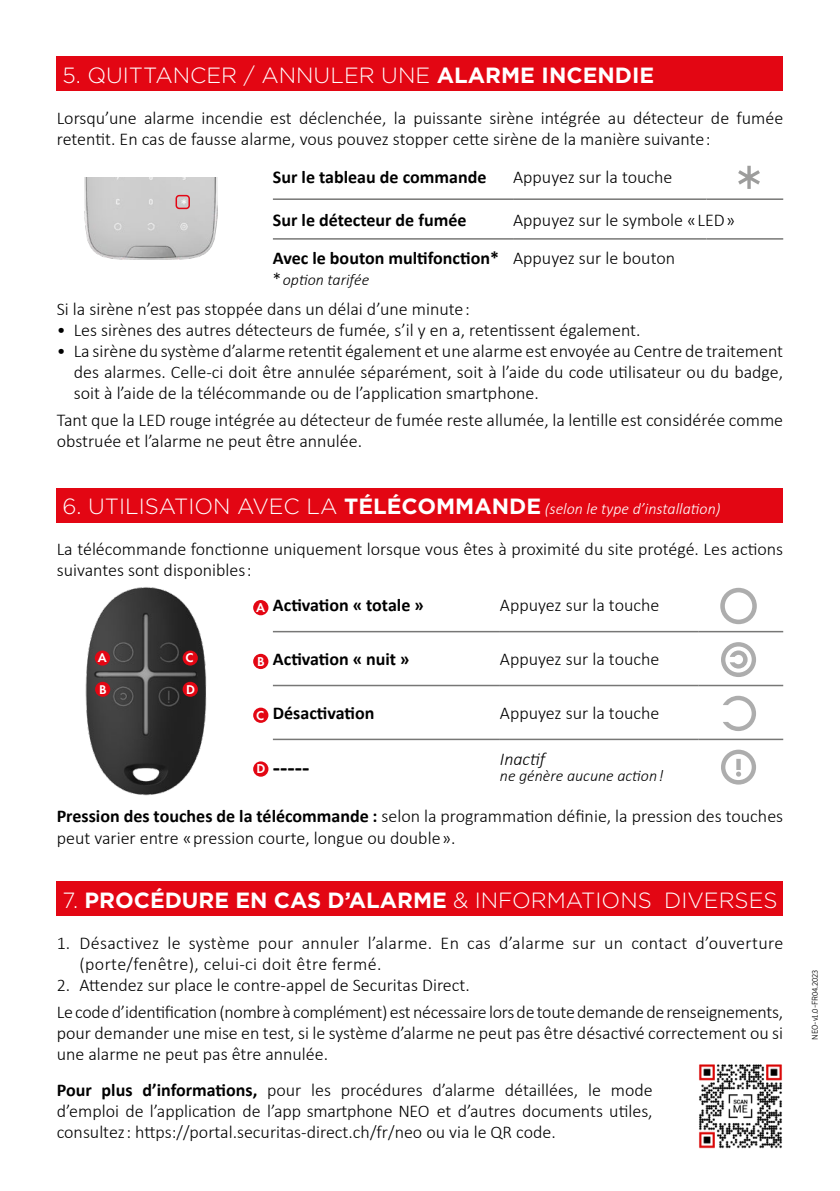
<style>
.page{position:relative;width:840px;height:1191px;background:#fff}
.page>*{position:absolute;margin:0;border:0;box-sizing:border-box;transform-origin:0 0}
.t1{font:300 condensed 70px "Abadi";color:#9d9d9c}
.t2{font:700 24px "Calibri";color:#000}
.t3{font:300 22px "Gotham";color:#fff}
.t4{font:300 18px/21px "Calibri";color:#000}
.t5{font:300 18px/21px "Calibri";letter-spacing:.02em;color:#000}
.t6{font:700 18px "Calibri";color:#000}
.t7{font:italic 300 18px "Calibri";color:#000}
.t8{font:italic 300 16px "Calibri";color:#fff}
.t9{font:italic 300 16px "Calibri";color:#000}
.t10{font:600 13.4px "Futura PT";color:#fff}
.t11{font:600 13.2px "Futura PT";color:#fff}
.t12{font:300 8px "Ronnia Basic";color:#000}
.s1{font-weight:700}
.s2{font-style:normal;font-size:18px}
.s3{font-family:"Gotham";font-style:normal;font-size:22px}
.s4{font-family:"Gotham";font-weight:700;font-style:normal;font-size:22px}
</style>
<div class="page">
<div style="left:57px;top:57px;width:725px;height:34px;background:#e30613"></div>
<div style="left:57px;top:488px;width:725px;height:34px;background:#e30613"></div>
<div style="left:57px;top:882px;width:725px;height:34px;background:#e30613"></div>
<hr style="left:273px;top:198px;width:240px;height:2px;background:#777776">
<hr style="left:513px;top:198px;width:193px;height:2px;background:#777776">
<hr style="left:706px;top:198px;width:76px;height:2px;background:#777776">
<hr style="left:273px;top:238px;width:240px;height:2px;background:#777776">
<hr style="left:513px;top:238px;width:193px;height:2px;background:#777776">
<hr style="left:706px;top:238px;width:76px;height:2px;background:#777776">
<img style="left:84px;top:177px;width:133px;height:83px">
<div style="left:175px;top:195px;width:15px;height:14px;border:2px solid #e30715;border-radius:3px"></div>
<hr style="left:273px;top:631px;width:226px;height:1px;background:#777776">
<hr style="left:499px;top:631px;width:199px;height:1px;background:#777776">
<hr style="left:698px;top:631px;width:84px;height:1px;background:#777776">
<hr style="left:273px;top:685px;width:226px;height:1px;background:#777776">
<hr style="left:499px;top:685px;width:199px;height:1px;background:#777776">
<hr style="left:698px;top:685px;width:84px;height:1px;background:#777776">
<hr style="left:273px;top:738px;width:226px;height:2px;background:#777776">
<hr style="left:499px;top:738px;width:199px;height:2px;background:#777776">
<hr style="left:698px;top:738px;width:84px;height:2px;background:#777776">
<div style="left:719px;top:588px;width:37px;height:36px;border:5px solid #adadad;border-radius:50%"></div>
<svg style="left:721px;top:642px;width:34px;height:35px"></svg>
<svg style="left:723px;top:696px;width:32px;height:35px"></svg>
<svg style="left:721px;top:749px;width:34px;height:35px"></svg>
<img style="left:85px;top:587px;width:121px;height:209px">
<div style="left:253px;top:600px;width:15px;height:15px;background:#e30613;border-radius:50%"></div>
<div style="left:253px;top:654px;width:15px;height:15px;background:#e30613;border-radius:50%"></div>
<div style="left:253px;top:707px;width:15px;height:16px;background:#e30613;border-radius:50%"></div>
<div style="left:253px;top:761px;width:15px;height:15px;background:#e30613;border-radius:50%"></div>
<div style="left:95px;top:650px;width:15px;height:15px;background:#e30613;border-radius:50%"></div>
<div style="left:95px;top:682px;width:15px;height:15px;background:#e30613;border-radius:50%"></div>
<div style="left:182px;top:650px;width:16px;height:15px;background:#e30613;border-radius:50%"></div>
<div style="left:182px;top:682px;width:16px;height:15px;background:#e30613;border-radius:50%"></div>
<img style="left:699px;top:1064px;width:83px;height:85px">
<p class="t3" style="left:62px;top:61px;width:593px">5. QUITTANCER / ANNULER UNE <span class="s1">ALARME INCENDIE</span></p>
<p class="t4" style="left:57px;top:107px;width:727px">Lorsqu’une alarme incendie est déclenchée, la puissante sirène intégrée au détecteur de fumée retentit. En cas de fausse alarme, vous pouvez stopper cette sirène de la manière suivante :</p>
<h1 class="t1" style="left:733px;top:150px;width:32px">*</h1>
<p class="t6" style="left:273px;top:164px;width:215px">Sur le tableau de commande</p>
<p class="t4" style="left:513px;top:167px;width:161px">Appuyez sur la touche</p>
<p class="t6" style="left:273px;top:207px;width:195px">Sur le détecteur de fumée</p>
<p class="t4" style="left:273px;top:200px;width:463px;line-height:38.6px;text-indent:240px">Appuyez sur le symbole « LED »<br><span class="s1">Avec le bouton multifonction*</span> Appuyez sur le bouton</p>
<p class="t9" style="left:272px;top:269px;width:98px"><span class="s2">*</span> option tarifée</p>
<p class="t4" style="left:57px;top:298px;width:414px">Si la sirène n’est pas stoppée dans un délai d’une minute :</p>
<p class="t4" style="left:57px;top:319px;width:585px">• Les sirènes des autres détecteurs de fumée, s’il y en a, retentissent également.</p>
<p class="t4" style="left:74px;top:340px;width:710px;text-align:justify;text-indent:-17px">• La sirène du système d’alarme retentit également et une alarme est envoyée au Centre de traitement des alarmes. Celle-ci doit être annulée séparément, soit à l’aide du code utilisateur ou du badge, soit à l’aide de la télécommande ou de l’application smartphone.</p>
<p class="t4" style="left:57px;top:409px;width:727px">Tant que la LED rouge intégrée au détecteur de fumée reste allumée, la lentille est considérée comme obstruée et l’alarme ne peut être annulée.</p>
<p class="t8" style="left:62px;top:498px;width:659px"><span class="s3">6. UTILISATION AVEC LA</span> <span class="s4">TÉLÉCOMMANDE</span> (selon le type d’installation)</p>
<p class="t4" style="left:57px;top:538px;width:727px">La télécommande fonctionne uniquement lorsque vous êtes à proximité du site protégé. Les actions suivantes sont disponibles :</p>
<p class="t11" style="left:98px;top:649px;width:10px">A</p>
<p class="t11" style="left:99px;top:681px;width:9px">B</p>
<p class="t11" style="left:185px;top:649px;width:10px">C</p>
<p class="t11" style="left:186px;top:681px;width:10px">D</p>
<p class="t6" style="left:273px;top:593px;width:152px">Activation « totale »</p>
<p class="t4" style="left:499px;top:595px;width:161px">Appuyez sur la touche</p>
<p class="t6" style="left:273px;top:646px;width:138px">Activation « nuit »</p>
<p class="t4" style="left:499px;top:648px;width:161px">Appuyez sur la touche</p>
<p class="t6" style="left:273px;top:700px;width:103px">Désactivation</p>
<p class="t4" style="left:499px;top:702px;width:161px">Appuyez sur la touche</p>
<p class="t10" style="left:256px;top:599px;width:10px">A</p>
<p class="t10" style="left:257px;top:653px;width:9px">B</p>
<p class="t10" style="left:256px;top:707px;width:10px">C</p>
<p class="t10" style="left:256px;top:760px;width:10px">D</p>
<h2 class="t2" style="left:273px;top:750px;width:38px">-----</h2>
<p class="t7" style="left:499px;top:748px;width:47px">Inactif</p>
<p class="t9" style="left:499px;top:766px;width:165px">ne génère aucune action !</p>
<p class="t4" style="left:57px;top:806px;width:727px"><span class="s1">Pression des touches de la télécommande :</span> selon la programmation définie, la pression des touches peut varier entre « pression courte, longue ou double ».</p>
<p class="t3" style="left:62px;top:886px;width:716px">7. <span class="s1">PROCÉDURE EN CAS D’ALARME</span> &amp; INFORMATIONS DIVERSES</p>
<p class="t5" style="left:79px;top:932px;width:705px;text-indent:-23px">1. Désactivez le système pour annuler l’alarme. En cas d’alarme sur un contact d’ouverture (porte/fenêtre), celui-ci doit être fermé.</p>
<p class="t4" style="left:57px;top:972px;width:727px;line-height:26.6px">2. Attendez sur place le contre-appel de Securitas Direct.<br>Le code d’identification (nombre à complément) est nécessaire lors de toute demande de renseignements,</p>
<p class="t4" style="left:57px;top:1022px;width:727px">pour demander une mise en test, si le système d’alarme ne peut pas être désactivé correctement ou si une alarme ne peut pas être annulée.</p>
<p class="t4" style="left:57px;top:1079px;width:597px;text-align:justify"><span class="s1">Pour plus d’informations,</span> pour les procédures d’alarme détaillées, le mode d’emploi de l’application de l’app smartphone NEO et d’autres documents utiles, consultez : https://portal.securitas-direct.ch/fr/neo ou via le QR code.</p>
<p class="t12" style="left:809px;top:1039px;width:71px;rotate:-90deg">NEO-v1.0-FR04.2023</p>
</div>
